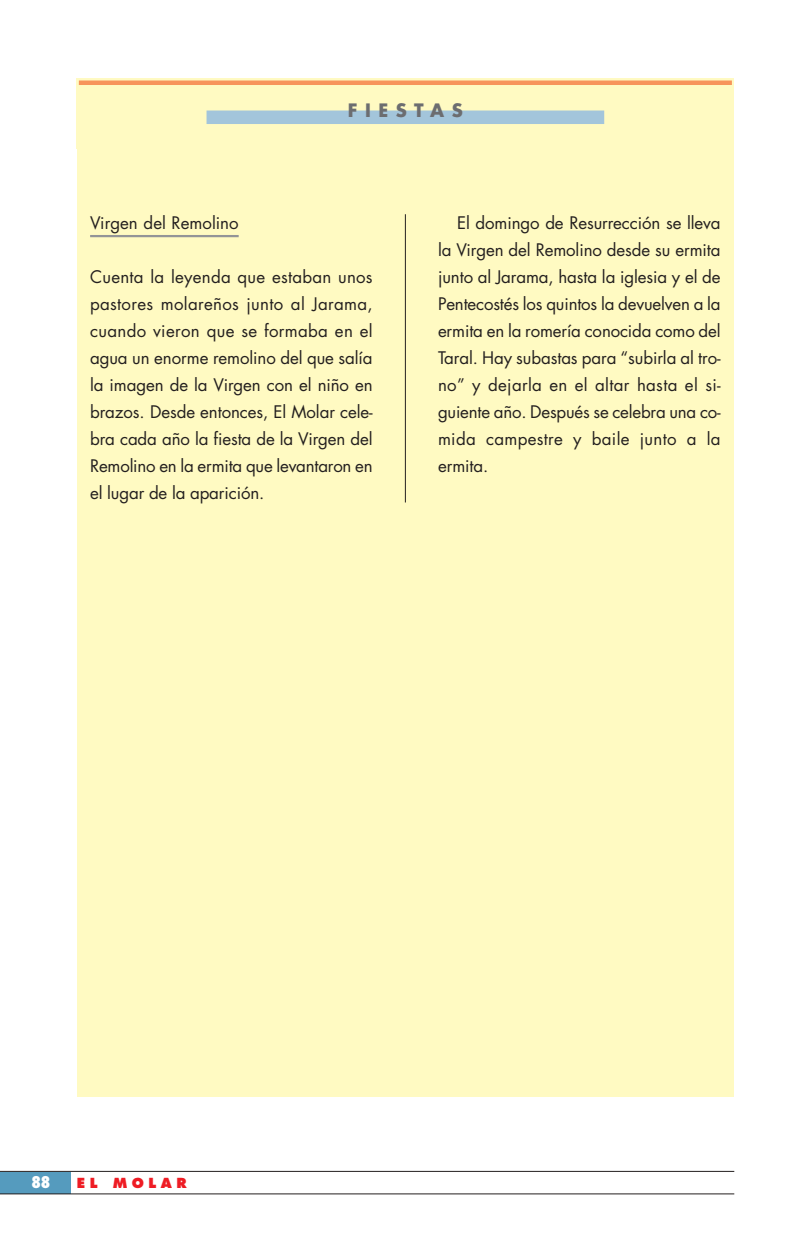
<style>
.page{position:relative;width:798px;height:1244px;background:#fff}
.page>*{position:absolute;margin:0;border:0;box-sizing:border-box;transform-origin:0 0}
.t1{font:700 18px "Futura";letter-spacing:.41em;color:#6c6d70}
.t2{font:16.88px/27px "Futura";letter-spacing:-.005em;color:#231f1f;text-align:justify}
.t3{font:800 condensed 15.75px "Futura";color:#fff}
.t4{font:800 13.5px "Futura";letter-spacing:.33em;color:#ee1c24}
</style>
<div class="page">
<div style="left:77px;top:149px;width:656px;height:947px;background:#fffac2"></div>
<hr style="left:90px;top:235px;width:148px;height:2px;background:#939497">
<div style="left:77px;top:78px;width:656px;height:71px;background:#fffac2"></div>
<div style="left:79px;top:80px;width:652px;height:5px;background:#f7945b"></div>
<div style="left:206px;top:110px;width:398px;height:14px;background:#a3c5db"></div>
<hr style="left:405px;top:214px;width:1px;height:288px;background:#231f1f">
<div style="left:0;top:1172px;width:70px;height:21px;background:#559bbe"></div>
<hr style="left:0;top:1171px;width:734px;height:1px;background:#231f1f">
<hr style="left:0;top:1193px;width:734px;height:1px;background:#231f1f">
<p class="t1" style="left:348px;top:102px;width:116px">FIESTAS</p>
<p class="t2" style="left:90px;top:210px;width:150px">Virgen del Remolino</p>
<p class="t2" style="left:90px;top:264px;width:284px">Cuenta la leyenda que estaban unos pastores molareños junto al Jarama, cuando vieron que se formaba en el agua un enorme remolino del que salía la imagen de la Virgen con el niño en brazos. Desde entonces, El Molar cele&shy;bra cada año la fiesta de la Virgen del Remolino en la ermita que levantaron en el lugar de la aparición.</p>
<p class="t2" style="left:438px;top:210px;width:284px;text-indent:19px">El domingo de Resurrección se lleva la Virgen del Remolino desde su ermita junto al Jarama, hasta la iglesia y el de Pentecostés los quintos la devuelven a la ermita en la romería conocida como del Taral. Hay subastas para “subirla al tro&shy;no” y dejarla en el altar hasta el si&shy;guiente año. Después se celebra una co&shy;mida campestre y baile junto a la ermita.</p>
<p class="t3" style="left:31px;top:1175px;width:21px">88</p>
<p class="t4" style="left:77px;top:1177px;width:111px">EL MOLAR</p>
</div>
